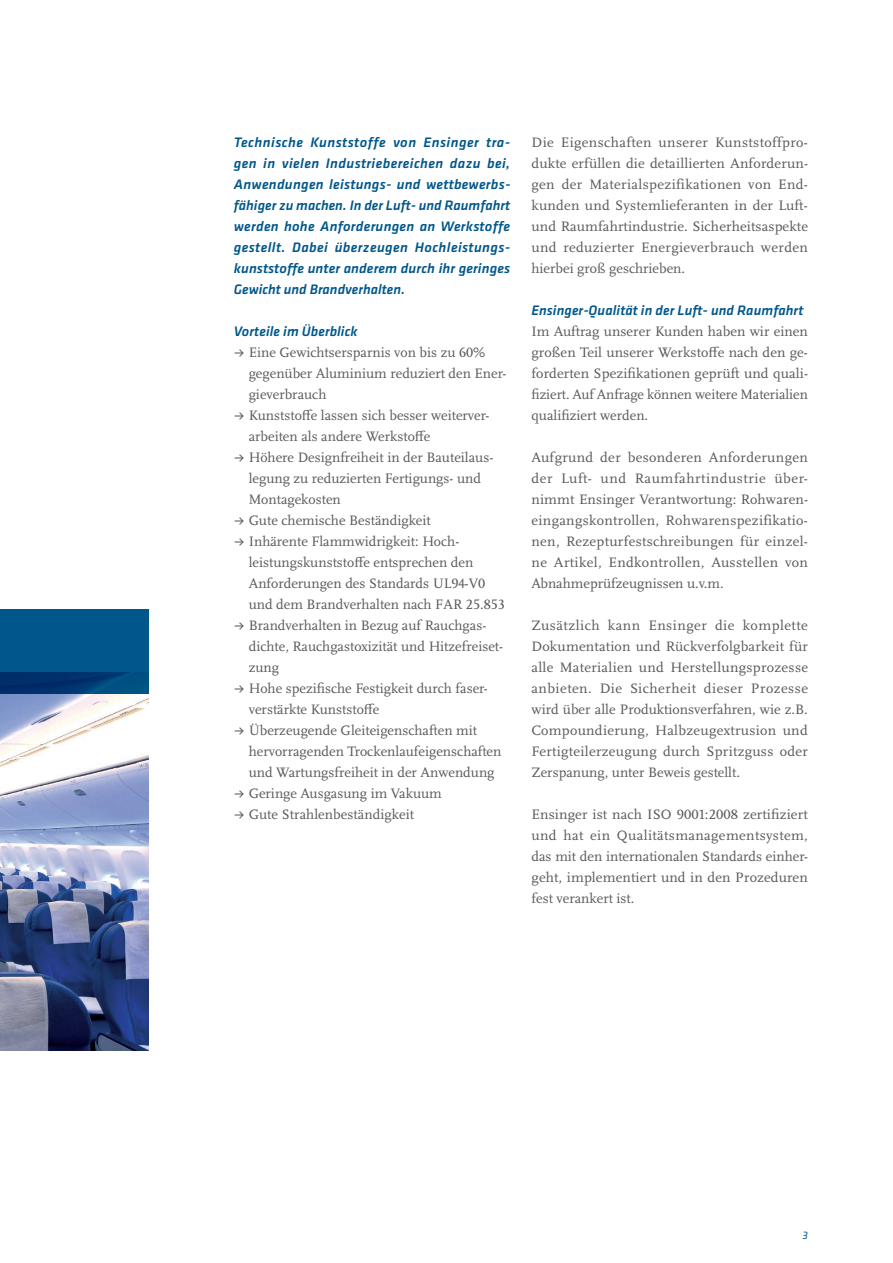
<style>
.page{position:relative;width:893px;height:1263px;background:#fff}
.page>*{position:absolute;margin:0;border:0;box-sizing:border-box;transform-origin:0 0}
.t1{font:14.25px/21px "Scala Pro";color:#57585a;text-align:justify}
.t2{font:italic 500 14.25px/21px "Klavika";letter-spacing:.005em;color:#01578b;text-align:justify}
.t3{font:italic 11.25px "Klavika";color:#01578b}
.s1{font-family:"Klavika";font-size:15px}
</style>
<div class="page">
<img style="left:0;top:693px;width:149px;height:357px">
<svg style="left:0;top:609px;width:149px;height:84px;background:#004f84"></svg>
<p class="t2" style="left:234px;top:131px;width:278px">Technische Kunststoffe von Ensinger tra&shy;gen in vielen Industriebereichen dazu bei, Anwendungen leistungs- und wettbewerbs&shy;fähiger zu machen. In der Luft- und Raumfahrt werden hohe Anforderungen an Werkstoffe gestellt. Dabei überzeugen Hochleistungs&shy;kunststoffe unter anderem durch ihr geringes Gewicht und Brandverhalten.</p>
<p class="t2" style="left:234px;top:320px;width:125px">Vorteile im Überblick</p>
<p class="t1" style="left:234px;top:342px;width:253px"><span class="s1">ˌ</span> Eine Gewichtsersparnis von bis zu 60%</p>
<p class="t1" style="left:249px;top:363px;width:259px">gegenüber Aluminium reduziert den Ener-</p>
<p class="t1" style="left:249px;top:384px;width:79px">gieverbrauch</p>
<p class="t1" style="left:234px;top:405px;width:257px"><span class="s1">ˌ</span> Kunststoffe lassen sich besser weiterver-</p>
<p class="t1" style="left:249px;top:426px;width:183px">arbeiten als andere Werkstoffe</p>
<p class="t1" style="left:234px;top:447px;width:261px"><span class="s1">ˌ</span> Höhere Designfreiheit in der Bauteilaus-</p>
<p class="t1" style="left:249px;top:468px;width:234px">legung zu reduzierten Fertigungs- und</p>
<p class="t1" style="left:249px;top:489px;width:94px">Montagekosten</p>
<p class="t1" style="left:234px;top:510px;width:198px"><span class="s1">ˌ</span> Gute chemische Beständigkeit</p>
<p class="t1" style="left:234px;top:531px;width:227px"><span class="s1">ˌ</span> Inhärente Flammwidrigkeit: Hoch-</p>
<p class="t1" style="left:249px;top:552px;width:226px">leistungskunststoffe entsprechen den</p>
<p class="t1" style="left:249px;top:573px;width:238px">Anforderungen des Standards UL94-V0</p>
<p class="t1" style="left:249px;top:594px;width:258px">und dem Brandverhalten nach FAR 25.853</p>
<p class="t1" style="left:234px;top:615px;width:254px"><span class="s1">ˌ</span> Brandverhalten in Bezug auf Rauchgas-</p>
<p class="t1" style="left:249px;top:636px;width:256px">dichte, Rauchgastoxizität und Hitzefreiset-</p>
<p class="t1" style="left:249px;top:657px;width:32px">zung</p>
<p class="t1" style="left:234px;top:678px;width:255px"><span class="s1">ˌ</span> Hohe spezifische Festigkeit durch faser-</p>
<p class="t1" style="left:249px;top:699px;width:132px">verstärkte Kunststoffe</p>
<p class="t1" style="left:234px;top:720px;width:245px"><span class="s1">ˌ</span> Überzeugende Gleiteigenschaften mit</p>
<p class="t1" style="left:249px;top:741px;width:254px">hervorragenden Trockenlaufeigenschaften</p>
<p class="t1" style="left:249px;top:762px;width:247px">und Wartungsfreiheit in der Anwendung</p>
<p class="t1" style="left:234px;top:783px;width:209px"><span class="s1">ˌ</span> Geringe Ausgasung im Vakuum</p>
<p class="t1" style="left:234px;top:804px;width:182px"><span class="s1">ˌ</span> Gute Strahlenbeständigkeit</p>
<p class="t1" style="left:531px;top:132px;width:278px">Die Eigenschaften unserer Kunststoffpro&shy;dukte erfüllen die detaillierten Anforderun&shy;gen der Materialspezifikationen von End&shy;kunden und Systemlieferanten in der Luft&shy;und Raumfahrtindustrie. Sicherheitsaspekte und reduzierter Energieverbrauch werden hierbei groß geschrieben.</p>
<p class="t2" style="left:531px;top:299px;width:273px">Ensinger-Qualität in der Luft- und Raumfahrt</p>
<p class="t1" style="left:531px;top:321px;width:278px">Im Auftrag unserer Kunden haben wir einen großen Teil unserer Werkstoffe nach den ge&shy;forderten Spezifikationen geprüft und quali&shy;fiziert. Auf Anfrage können weitere Materialien qualifiziert werden.</p>
<p class="t1" style="left:531px;top:447px;width:278px">Aufgrund der besonderen Anforderungen der Luft- und Raumfahrtindustrie über&shy;nimmt Ensinger Verantwortung: Rohwaren&shy;eingangskontrollen, Rohwarenspezifikatio&shy;nen, Rezepturfestschreibungen für einzel&shy;ne Artikel, Endkontrollen, Ausstellen von Abnahmeprüfzeugnissen u.v.m.</p>
<p class="t1" style="left:531px;top:615px;width:278px">Zusätzlich kann Ensinger die komplette Dokumentation und Rückverfolgbarkeit für alle Materialien und Herstellungsprozesse anbieten. Die Sicherheit dieser Prozesse wird über alle Produktionsverfahren, wie z.B.<br>Compoundierung, Halbzeugextrusion und Fertigteilerzeugung durch Spritzguss oder Zerspanung, unter Beweis gestellt.</p>
<p class="t1" style="left:531px;top:804px;width:278px">Ensinger ist nach ISO 9001:2008 zertifiziert und hat ein Qualitätsmanagementsystem, das mit den internationalen Standards einher&shy;geht, implementiert und in den Prozeduren fest verankert ist.</p>
<p class="t3" style="left:802px;top:1228px;width:7px">3</p>
</div>
